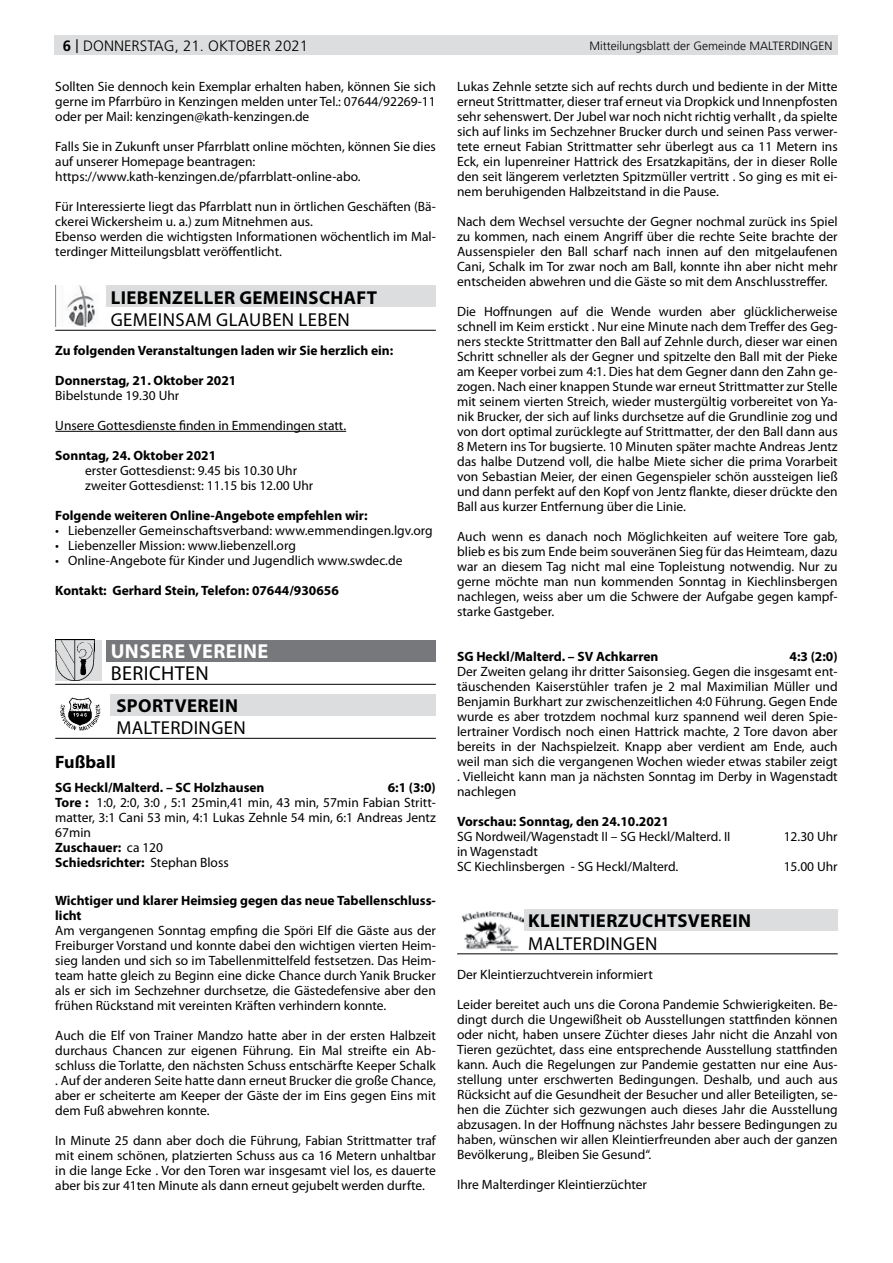
<style>
.page{position:relative;width:893px;height:1263px;background:#fff}
.page>*{position:absolute;margin:0;border:0;box-sizing:border-box;transform-origin:0 0}
.t1{font:700 20.25px "Myriad Pro";letter-spacing:.02em;color:#fff}
.t2{font:20.25px "Myriad Pro";letter-spacing:.02em;color:#000}
.t3{font:700 18.75px "Myriad Pro";letter-spacing:.02em;color:#000}
.t4{font:18.75px "Myriad Pro";letter-spacing:.02em;color:#000}
.t5{font:700 18px "Myriad Pro";color:#000}
.t6{font:300 15px "Frutiger LT Std";color:#000}
.t7{font:13.5px/15px "Myriad Pro";color:#000;text-align:justify}
.t8{font:700 13.5px/15px "Myriad Pro";color:#000}
.t9{font:300 12px "Frutiger LT Std";color:#000}
.s1{font-weight:700}
.s2{font-family:"Arial Nova";font-weight:400}
.s3{font-style:italic}
</style>
<div class="page">
<div style="left:54px;top:36px;width:784px;height:19px;background:#dcddde"></div>
<hr style="left:55px;top:431px;width:291px;height:1px;background:#000">
<div style="left:106px;top:286px;width:330px;height:21px;background:#dcddde"></div>
<hr style="left:55px;top:330px;width:381px;height:1px;background:#000">
<img style="left:55px;top:286px;width:40px;height:41px">
<div style="left:56px;top:640px;width:46px;height:40px;background:#dcddde"></div>
<img style="left:56px;top:640px;width:38px;height:40px">
<div style="left:106px;top:640px;width:330px;height:21px;background:#77787b"></div>
<hr style="left:55px;top:684px;width:381px;height:1px;background:#000">
<div style="left:111px;top:694px;width:325px;height:21px;background:#dcddde"></div>
<hr style="left:55px;top:738px;width:381px;height:1px;background:#000">
<img style="left:60px;top:697px;width:40px;height:34px">
<div style="left:524px;top:909px;width:314px;height:22px;background:#dcddde"></div>
<hr style="left:457px;top:953px;width:381px;height:1px;background:#000">
<img style="left:461px;top:912px;width:63px;height:39px">
<p class="t6" style="left:63px;top:37px;width:247px"><span class="s1">6</span> <span class="s2">|</span> donnerstag, 21. oktober 2021</p>
<p class="t9" style="left:589px;top:39px;width:244px">Mitteilungsblatt der Gemeinde MALTERDINGEN</p>
<p class="t7" style="left:55px;top:79px;width:382px">Sollten Sie dennoch kein Exemplar erhalten haben, können Sie sich gerne im Pfarrbüro in Kenzingen melden unter Tel.: 07644/92269-11 oder per Mail: kenzingen@kath-kenzingen.de</p>
<p class="t7" style="left:55px;top:139px;width:382px;text-align:left">Falls Sie in Zukunft unser Pfarrblatt online möchten, können Sie dies auf unserer Homepage beantragen: https://www.kath-kenzingen.de/pfarrblatt-online-abo.</p>
<p class="t7" style="left:55px;top:199px;width:382px;text-align:left">Für Interessierte liegt das Pfarrblatt nun in örtlichen Geschäften (Bä&shy;ckerei Wickersheim u. a.) zum Mitnehmen aus.<br>Ebenso werden die wichtigsten Informationen wöchentlich im Mal&shy;terdinger Mitteilungsblatt veröffentlicht.</p>
<h2 class="t3" style="left:111px;top:285px;width:268px">LIEBENZELLER GEMEINSCHAFT</h2>
<h2 class="t4" style="left:111px;top:308px;width:241px">GEMEINSAM GLAUBEN LEBEN</h2>
<p class="t8" style="left:55px;top:342px;width:339px">Zu folgenden Veranstaltungen laden wir Sie herzlich ein:</p>
<p class="t8" style="left:55px;top:372px;width:183px">Donnerstag, 21. Oktober 2021</p>
<p class="t7" style="left:55px;top:388px;width:126px">Bibelstunde 19.30 Uhr</p>
<p class="t7" style="left:55px;top:418px;width:292px">Unsere Gottesdienste finden in Emmendingen statt.</p>
<p class="t8" style="left:55px;top:447px;width:162px">Sonntag, 24. Oktober 2021</p>
<p class="t7" style="left:85px;top:463px;width:230px">erster Gottesdienst: 9.45 bis 10.30 Uhr zweiter Gottesdienst: 11.15 bis 12.00 Uhr</p>
<p class="t8" style="left:55px;top:507px;width:314px">Folgende weiteren Online-Angebote empfehlen wir:</p>
<p class="t7" style="left:55px;top:523px;width:379px"><span class="s3">•</span> Liebenzeller Gemeinschaftsverband: www.emmendingen.lgv.org</p>
<p class="t7" style="left:55px;top:538px;width:242px"><span class="s3">•</span> Liebenzeller Mission: www.liebenzell.org</p>
<p class="t7" style="left:55px;top:553px;width:349px"><span class="s3">•</span> Online-Angebote für Kinder und Jugendlich www.swdec.de</p>
<p class="t8" style="left:55px;top:582px;width:285px">Kontakt: Gerhard Stein, Telefon: 07644/930656</p>
<p class="t7" style="left:457px;top:79px;width:382px">Lukas Zehnle setzte sich auf rechts durch und bediente in der Mitte erneut Strittmatter, dieser traf erneut via Dropkick und Innenpfosten sehr sehenswert. Der Jubel war noch nicht richtig verhallt , da spielte sich auf links im Sechzehner Brucker durch und seinen Pass verwer&shy;tete erneut Fabian Strittmatter sehr überlegt aus ca 11 Metern ins Eck, ein lupenreiner Hattrick des Ersatzkapitäns, der in dieser Rolle den seit längerem verletzten Spitzmüller vertritt . So ging es mit ei&shy;nem beruhigenden Halbzeitstand in die Pause.</p>
<p class="t7" style="left:457px;top:214px;width:382px">Nach dem Wechsel versuchte der Gegner nochmal zurück ins Spiel zu kommen, nach einem Angriff über die rechte Seite brachte der Aussenspieler den Ball scharf nach innen auf den mitgelaufenen Cani, Schalk im Tor zwar noch am Ball, konnte ihn aber nicht mehr entscheiden abwehren und die Gäste so mit dem Anschlusstreffer.</p>
<p class="t7" style="left:457px;top:304px;width:382px">Die Hoffnungen auf die Wende wurden aber glücklicherweise schnell im Keim erstickt . Nur eine Minute nach dem Treffer des Geg&shy;ners steckte Strittmatter den Ball auf Zehnle durch, dieser war einen Schritt schneller als der Gegner und spitzelte den Ball mit der Pieke am Keeper vorbei zum 4:1. Dies hat dem Gegner dann den Zahn ge&shy;zogen. Nach einer knappen Stunde war erneut Strittmatter zur Stelle mit seinem vierten Streich, wieder mustergültig vorbereitet von Ya&shy;nik Brucker, der sich auf links durchsetze auf die Grundlinie zog und von dort optimal zurücklegte auf Strittmatter, der den Ball dann aus 8 Metern ins Tor bugsierte. 10 Minuten später machte Andreas Jentz das halbe Dutzend voll, die halbe Miete sicher die prima Vorarbeit von Sebastian Meier, der einen Gegenspieler schön aussteigen ließ und dann perfekt auf den Kopf von Jentz flankte, dieser drückte den Ball aus kurzer Entfernung über die Linie.</p>
<p class="t7" style="left:457px;top:529px;width:382px">Auch wenn es danach noch Möglichkeiten auf weitere Tore gab, blieb es bis zum Ende beim souveränen Sieg für das Heimteam, dazu war an diesem Tag nicht mal eine Topleistung notwendig. Nur zu gerne möchte man nun kommenden Sonntag in Kiechlinsbergen nachlegen, weiss aber um die Schwere der Aufgabe gegen kampf&shy;starke Gastgeber.</p>
<p class="t8" style="left:457px;top:648px;width:203px">SG Heckl/Malterd. – SV Achkarren</p>
<p class="t8" style="left:789px;top:648px;width:50px">4:3 (2:0)</p>
<p class="t7" style="left:457px;top:664px;width:382px">Der Zweiten gelang ihr dritter Saisonsieg. Gegen die insgesamt ent&shy;täuschenden Kaiserstühler trafen je 2 mal Maximilian Müller und Benjamin Burkhart zur zwischenzeitlichen 4:0 Führung. Gegen Ende wurde es aber trotzdem nochmal kurz spannend weil deren Spie&shy;lertrainer Vordisch noch einen Hattrick machte, 2 Tore davon aber bereits in der Nachspielzeit. Knapp aber verdient am Ende, auch weil man sich die vergangenen Wochen wieder etwas stabiler zeigt . Vielleicht kann man ja nächsten Sonntag im Derby in Wagenstadt nachlegen</p>
<p class="t8" style="left:457px;top:813px;width:213px">Vorschau: Sonntag, den 24.10.2021</p>
<p class="t7" style="left:457px;top:829px;width:275px">SG Nordweil/Wagenstadt II – SG Heckl/Malterd. II</p>
<p class="t7" style="left:784px;top:829px;width:55px">12.30 Uhr</p>
<p class="t7" style="left:457px;top:844px;width:223px">in Wagenstadt<br>SC Kiechlinsbergen - SG Heckl/Malterd.</p>
<h1 class="t1" style="left:111px;top:638px;width:159px">UNSERE VEREINE</h1>
<h1 class="t2" style="left:111px;top:661px;width:100px">BERICHTEN</h1>
<h2 class="t3" style="left:116px;top:693px;width:123px">SPORTVEREIN</h2>
<h2 class="t4" style="left:116px;top:716px;width:131px">MALTERDINGEN</h2>
<h3 class="t5" style="left:55px;top:750px;width:62px">Fußball</h3>
<p class="t8" style="left:55px;top:779px;width:211px">SG Heckl/Malterd. – SC Holzhausen</p>
<p class="t7" style="left:55px;top:779px;width:382px;text-align:left;text-indent:332px"><span class="s1">6:1 (3:0)<br>Tore :</span> 1:0, 2:0, 3:0 , 5:1 25min,41 min, 43 min, 57min Fabian Stritt&shy;matter, 3:1 Cani 53 min, 4:1 Lukas Zehnle 54 min, 6:1 Andreas Jentz<br>67min<br><span class="s1">Zuschauer:</span> ca 120<br><span class="s1">Schiedsrichter:</span> Stephan Bloss</p>
<p class="t8" style="left:55px;top:893px;width:382px">Wichtiger und klarer Heimsieg gegen das neue Tabellenschluss&shy;licht</p>
<p class="t7" style="left:55px;top:923px;width:382px">Am vergangenen Sonntag empfing die Spöri Elf die Gäste aus der Freiburger Vorstand und konnte dabei den wichtigen vierten Heim&shy;sieg landen und sich so im Tabellenmittelfeld festsetzen. Das Heim&shy;team hatte gleich zu Beginn eine dicke Chance durch Yanik Brucker als er sich im Sechzehner durchsetze, die Gästedefensive aber den frühen Rückstand mit vereinten Kräften verhindern konnte.</p>
<p class="t7" style="left:55px;top:1028px;width:382px">Auch die Elf von Trainer Mandzo hatte aber in der ersten Halbzeit durchaus Chancen zur eigenen Führung. Ein Mal streifte ein Ab&shy;schluss die Torlatte, den nächsten Schuss entschärfte Keeper Schalk . Auf der anderen Seite hatte dann erneut Brucker die große Chance, aber er scheiterte am Keeper der Gäste der im Eins gegen Eins mit dem Fuß abwehren konnte.</p>
<p class="t7" style="left:55px;top:1133px;width:382px">In Minute 25 dann aber doch die Führung, Fabian Strittmatter traf mit einem schönen, platzierten Schuss aus ca 16 Metern unhaltbar in die lange Ecke . Vor den Toren war insgesamt viel los, es dauerte aber bis zur 41ten Minute als dann erneut gejubelt werden durfte.</p>
<p class="t7" style="left:784px;top:859px;width:55px">15.00 Uhr</p>
<h2 class="t3" style="left:528px;top:909px;width:224px">KLEINTIERZUCHTSVEREIN</h2>
<h2 class="t4" style="left:528px;top:932px;width:131px">MALTERDINGEN</h2>
<p class="t7" style="left:457px;top:966px;width:197px">Der Kleintierzuchtverein informiert</p>
<p class="t7" style="left:457px;top:996px;width:382px">Leider bereitet auch uns die Corona Pandemie Schwierigkeiten. Be&shy;dingt durch die Ungewißheit ob Ausstellungen stattfinden können oder nicht, haben unsere Züchter dieses Jahr nicht die Anzahl von Tieren gezüchtet, dass eine entsprechende Ausstellung stattfinden kann. Auch die Regelungen zur Pandemie gestatten nur eine Aus&shy;stellung unter erschwerten Bedingungen. Deshalb, und auch aus Rücksicht auf die Gesundheit der Besucher und aller Beteiligten, se&shy;hen die Züchter sich gezwungen auch dieses Jahr die Ausstellung abzusagen. In der Hoffnung nächstes Jahr bessere Bedingungen zu haben, wünschen wir allen Kleintierfreunden aber auch der ganzen Bevölkerung „ Bleiben Sie Gesund“.</p>
<p class="t7" style="left:457px;top:1176px;width:191px">Ihre Malterdinger Kleintierzüchter</p>
</div>
